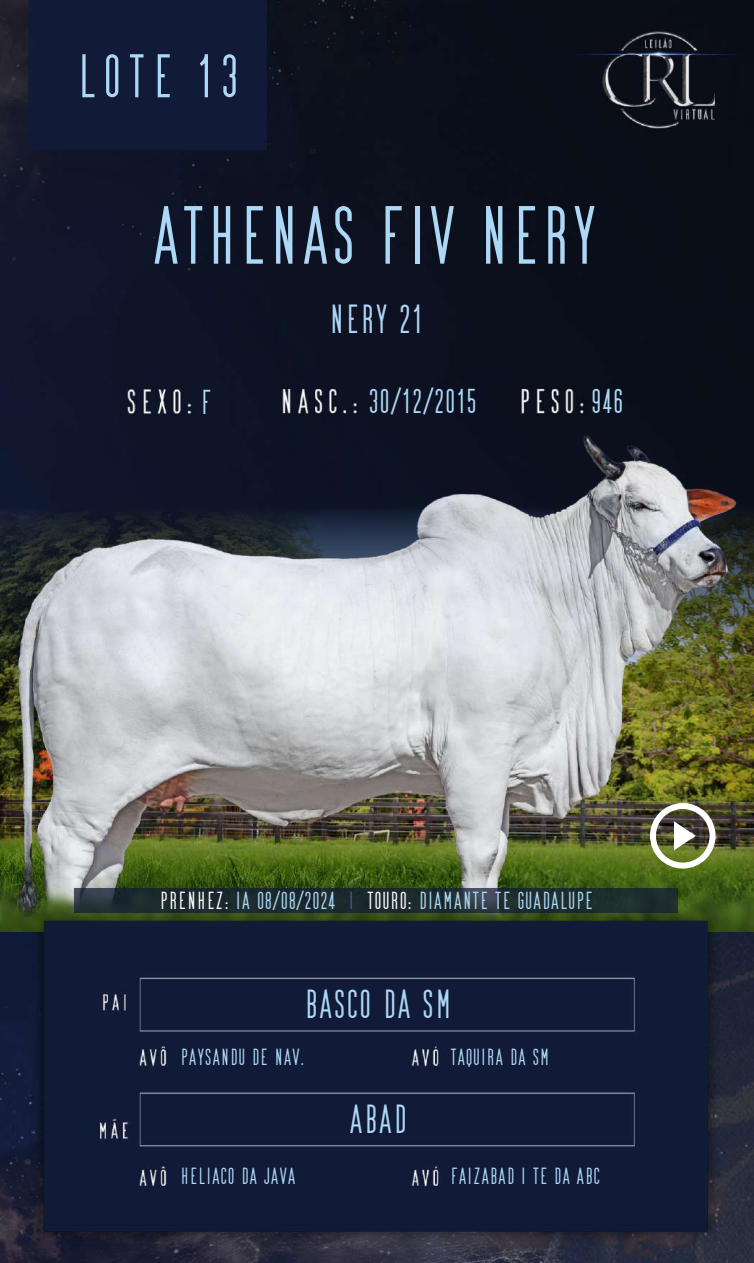
<style>
.page{position:relative;width:754px;height:1263px;background:#fff}
.page>*{position:absolute;margin:0;border:0;box-sizing:border-box;transform-origin:0 0}
.t1{font:82.35px "Grand Aventure Text";color:#acd8f6}
.t2{font:61.5px "Grand Aventure Text";letter-spacing:.09em;color:#acd8f6}
.t3{font:40.65px "Grand Aventure Text";color:#acd8f6}
.t4{font:34.5px "Grand Aventure Text";color:#acd8f6}
.t5{font:24.75px "Grand Aventure Text";color:#acd8f6}
.t6{font:23.4px "Grand Aventure Text";color:#acd8f6}
.s1{color:#fff}
.s2{color:#485e88}
</style>
<div class="page">
<img style="left:0;top:0;width:753px;height:429px">
<img style="left:0;top:429px;width:753px;height:320px">
<img style="left:0;top:749px;width:753px;height:514px">
<img style="left:649px;top:803px;width:66px;height:65px">
<div style="left:74px;top:888px;width:603px;height:25px;background:#121b37;opacity:.72"></div>
<h2 class="t2" style="left:76px;top:51px;width:164px">LOTE 13</h2>
<h1 class="t1" style="left:151px;top:202px;width:448px">ATHENAS FIV NERY</h1>
<h3 class="t4" style="left:200px;top:389px;width:14px">F</h3>
<h3 class="t3" style="left:329px;top:302px;width:96px">NERY 21</h3>
<h3 class="t4" style="left:368px;top:387px;width:110px">30/12/2015</h3>
<h3 class="t4" style="left:590px;top:387px;width:35px">946</h3>
<p class="t5" style="left:159px;top:891px;width:435px"><span class="s1">PRENHEZ:</span> IA 08/08/2024 <span class="s2">|</span> <span class="s1">TOURO:</span> DIAMANTE TE GUADALUPE</p>
<h3 class="t3" style="left:303px;top:988px;width:150px">BASCO DA SM</h3>
<p class="t6" style="left:180px;top:1048px;width:126px">PAYSANDU DE NAV.</p>
<p class="t6" style="left:449px;top:1048px;width:101px">TAQUIRA DA SM</p>
<h3 class="t3" style="left:349px;top:1103px;width:60px">ABAD</h3>
<p class="t6" style="left:180px;top:1167px;width:117px">HELIACO DA JAVA</p>
<p class="t6" style="left:449px;top:1167px;width:152px">FAIZABAD I TE DA ABC</p>
</div>
